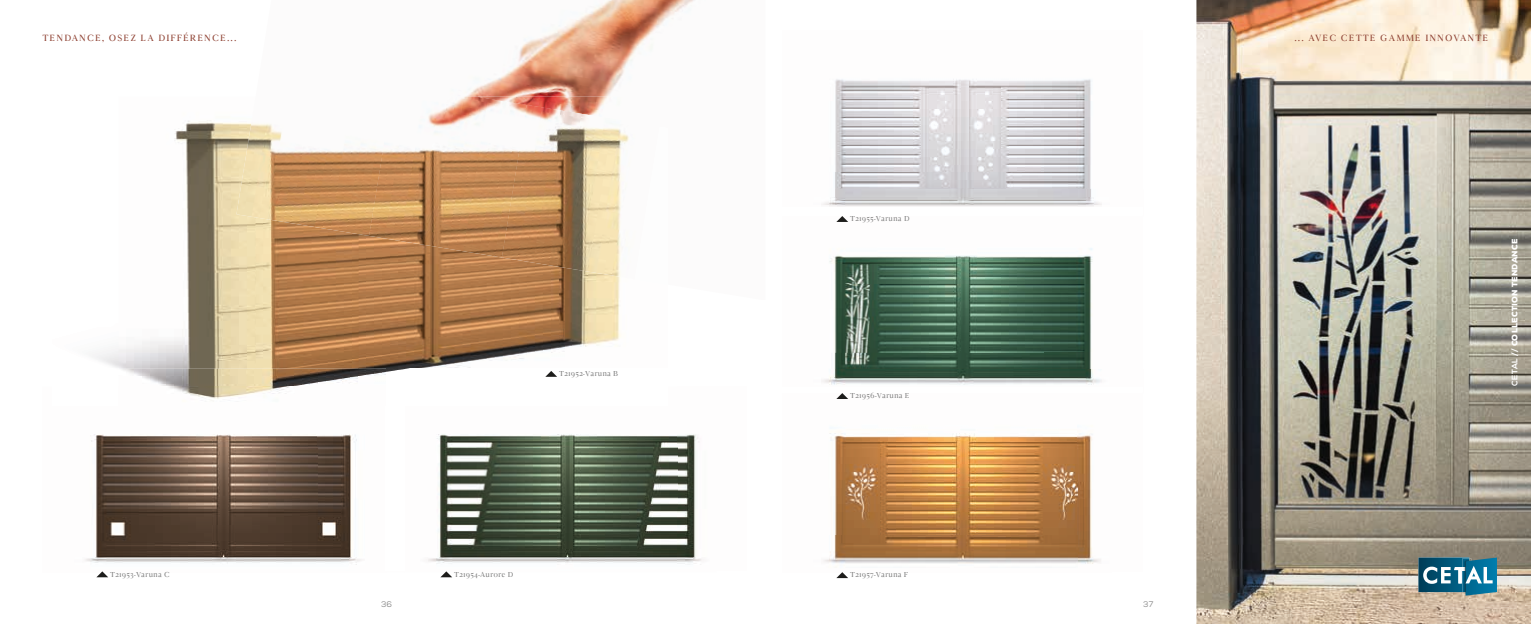
<style>
.page{position:relative;width:1531px;height:624px;background:#fff}
.page>*{position:absolute;margin:0;border:0;box-sizing:border-box;transform-origin:0 0}
.t1{font:10px "Novar";letter-spacing:.1em;color:#8d3f30}
.t2{font:8px "Novar";letter-spacing:.01em;color:#7c7c7c}
.t3{font:900 8px "Nexa";letter-spacing:.04em;color:#fff}
.t4{font:8px "Nexa";color:#7c7c7c}
.s1{font-weight:700}
</style>
<div class="page">
<img style="left:464px;top:0;width:231px;height:97px">
<img style="left:1196px;top:0;width:335px;height:624px">
<img style="left:93px;top:120px;width:163px;height:249px">
<img style="left:85px;top:434px;width:95px;height:129px">
<svg style="left:1418px;top:557px;width:79px;height:38px;background:#3c7f99"></svg>
<img style="left:256px;top:236px;width:103px;height:133px">
<img style="left:359px;top:236px;width:206px;height:133px">
<img style="left:565px;top:279px;width:56px;height:68px">
<img style="left:236px;top:120px;width:133px;height:116px">
<img style="left:369px;top:97px;width:133px;height:160px">
<img style="left:475px;top:97px;width:133px;height:31px">
<img style="left:502px;top:105px;width:127px;height:174px">
<img style="left:180px;top:434px;width:361px;height:131px">
<img style="left:541px;top:434px;width:161px;height:131px">
<img style="left:122px;top:369px;width:282px;height:17px">
<img style="left:169px;top:386px;width:121px;height:15px">
<img style="left:835px;top:79px;width:256px;height:93px">
<img style="left:835px;top:172px;width:209px;height:18px">
<img style="left:1044px;top:172px;width:47px;height:18px">
<img style="left:822px;top:190px;width:280px;height:163px">
<img style="left:834px;top:353px;width:210px;height:16px">
<img style="left:1044px;top:353px;width:47px;height:16px">
<img style="left:822px;top:207px;width:280px;height:7px">
<img style="left:822px;top:369px;width:280px;height:195px">
<img style="left:822px;top:387px;width:280px;height:4px">
<svg style="left:545px;top:371px;width:12px;height:6px"></svg>
<svg style="left:96px;top:571px;width:12px;height:6px"></svg>
<svg style="left:441px;top:571px;width:11px;height:6px"></svg>
<svg style="left:836px;top:216px;width:12px;height:6px"></svg>
<svg style="left:836px;top:393px;width:12px;height:6px"></svg>
<svg style="left:836px;top:572px;width:12px;height:6px"></svg>
<p class="t1" style="left:43px;top:32px;width:195px">TENDANCE, OSEZ LA DIFFÉRENCE...</p>
<p class="t1" style="left:1294px;top:32px;width:195px">... AVEC CETTE GAMME INNOVANTE</p>
<p class="t2" style="left:559px;top:369px;width:60px">T21952-Varuna B</p>
<p class="t2" style="left:110px;top:569px;width:61px">T21953-Varuna C</p>
<p class="t2" style="left:454px;top:569px;width:60px">T21954-Aurore D</p>
<p class="t4" style="left:381px;top:599px;width:13px">36</p>
<p class="t2" style="left:850px;top:214px;width:61px">T21955-Varuna D</p>
<p class="t2" style="left:850px;top:391px;width:61px">T21956-Varuna E</p>
<p class="t2" style="left:850px;top:570px;width:59px">T21957-Varuna F</p>
<p class="t4" style="left:1143px;top:599px;width:11px">37</p>
<p class="t3" style="left:1509px;top:385px;width:148px;rotate:-90deg"><span class="s1">CETAL //</span> COLLECTION TENDANCE</p>
</div>
